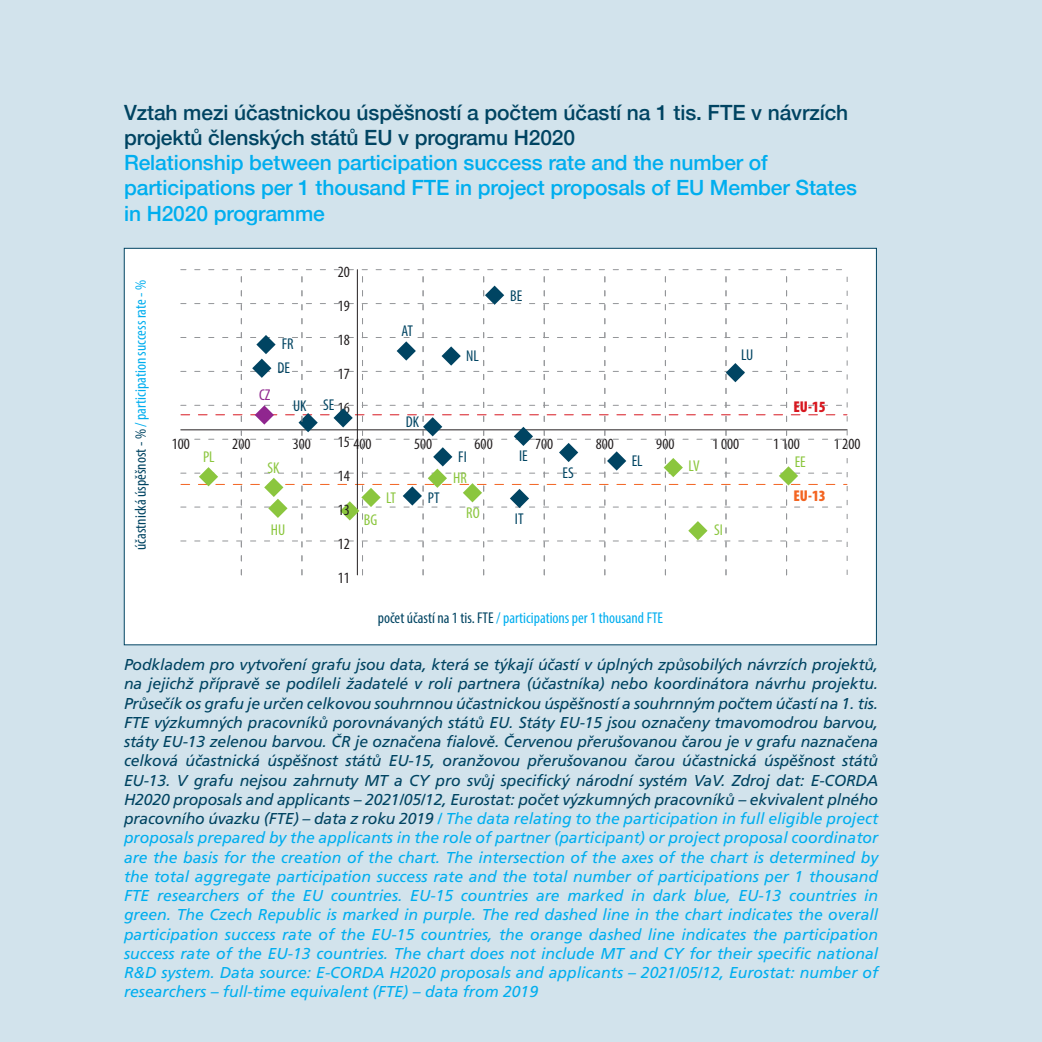
<style>
.page{position:relative;width:1042px;height:1042px;background:#d2e3ec}
.page>*{position:absolute;margin:0;border:0;box-sizing:border-box;transform-origin:0 0}
.t1{font:500 21px/25.2px "Helvetica Neue";letter-spacing:-.005em;color:#00aeef}
.t2{font:500 21px/25.2px "Helvetica Neue";letter-spacing:-.005em;color:#004462}
.t3{font:italic 15.75px/19.2px "Frutiger CE";color:#00aeef;text-align:justify}
.t4{font:condensed 15.75px "Myriad Pro";color:#00aeef}
.t5{font:condensed 15.75px "Myriad Pro";color:#231f20}
.t6{font:condensed 15.75px/23.4px "Myriad Pro";color:#004462}
.t7{font:condensed 15.75px "Myriad Pro";color:#8bc63e}
.t8{font:900 condensed 15.75px "Myriad Pro";color:#d7171f}
.t9{font:900 condensed 15.75px "Myriad Pro";color:#f36421}
.t10{font:condensed 15.75px "Myriad Pro";color:#90268f}
.s1{color:#004462}
</style>
<div class="page">
<div style="left:124px;top:248px;width:752px;height:397px;background:#fff"></div>
<svg style="left:181px;top:269px;width:667px;height:306px"></svg>
<hr style="left:1041px;top:0;width:1px;height:1042px;background:#004462">
<h1 class="t2" style="left:124px;top:98px;width:726px">Vztah mezi účastnickou úspěšností a počtem účastí na 1 tis. FTE v návrzích projektů členských států EU v programu H2020</h1>
<h1 class="t1" style="left:124px;top:148px;width:734px">Relationship between participation success rate and the number of participations per 1 thousand FTE in project proposals of EU Member States in H2020 programme</h1>
<p class="t4" style="left:131px;top:550px;width:271px;rotate:-90deg"><span class="s1">účastnická úspěšnost - %</span> / participation success rate - %</p>
<p class="t5" style="left:338px;top:262px;width:14px">20</p>
<p class="t5" style="left:338px;top:296px;width:14px">19</p>
<p class="t10" style="left:259px;top:386px;width:13px">CZ</p>
<p class="t6" style="left:277px;top:332px;width:18px">FR<br>DE</p>
<p class="t5" style="left:338px;top:330px;width:14px">18</p>
<p class="t5" style="left:338px;top:364px;width:14px">17</p>
<p class="t6" style="left:293px;top:393px;width:43px">UK SE</p>
<p class="t5" style="left:338px;top:398px;width:14px">16</p>
<p class="t6" style="left:401px;top:319px;width:13px">AT</p>
<p class="t6" style="left:406px;top:410px;width:15px">DK</p>
<p class="t6" style="left:466px;top:344px;width:14px">NL</p>
<p class="t6" style="left:510px;top:284px;width:14px">BE</p>
<p class="t6" style="left:741px;top:343px;width:14px">LU</p>
<p class="t8" style="left:793px;top:396px;width:34px">EU-15</p>
<p class="t5" style="left:338px;top:432px;width:14px">15</p>
<p class="t5" style="left:172px;top:434px;width:20px">100</p>
<p class="t5" style="left:232px;top:434px;width:20px">200</p>
<p class="t5" style="left:293px;top:434px;width:20px">300</p>
<p class="t5" style="left:353px;top:434px;width:20px">400</p>
<p class="t5" style="left:414px;top:434px;width:20px">500</p>
<p class="t5" style="left:474px;top:434px;width:20px">600</p>
<p class="t5" style="left:535px;top:434px;width:20px">700</p>
<p class="t5" style="left:596px;top:434px;width:20px">800</p>
<p class="t5" style="left:656px;top:434px;width:20px">900</p>
<p class="t5" style="left:712px;top:434px;width:28px">1 000</p>
<p class="t5" style="left:773px;top:434px;width:28px">1 100</p>
<p class="t5" style="left:834px;top:434px;width:28px">1 200</p>
<p class="t6" style="left:458px;top:444px;width:10px">FI</p>
<p class="t6" style="left:519px;top:444px;width:10px">IE</p>
<p class="t7" style="left:203px;top:447px;width:13px">PL</p>
<p class="t6" style="left:632px;top:448px;width:12px">EL</p>
<p class="t7" style="left:795px;top:452px;width:13px">EE</p>
<p class="t7" style="left:688px;top:456px;width:13px">LV</p>
<p class="t7" style="left:267px;top:458px;width:14px">SK</p>
<p class="t6" style="left:562px;top:461px;width:13px">ES</p>
<p class="t5" style="left:338px;top:466px;width:14px">14</p>
<p class="t7" style="left:453px;top:468px;width:15px">HR</p>
<p class="t7" style="left:271px;top:520px;width:16px">HU</p>
<p class="t5" style="left:338px;top:500px;width:14px">13</p>
<p class="t5" style="left:338px;top:534px;width:14px">12</p>
<p class="t5" style="left:338px;top:568px;width:14px">11</p>
<p class="t7" style="left:364px;top:510px;width:15px">BG</p>
<p class="t7" style="left:386px;top:488px;width:11px">LT</p>
<p class="t6" style="left:428px;top:486px;width:13px">PT</p>
<p class="t7" style="left:466px;top:503px;width:15px">RO</p>
<p class="t6" style="left:515px;top:507px;width:10px">IT</p>
<p class="t4" style="left:378px;top:609px;width:287px"><span class="s1">počet účastí na 1 tis. FTE</span> / participations per 1 thousand FTE</p>
<p class="t7" style="left:714px;top:520px;width:10px">SI</p>
<p class="t9" style="left:793px;top:486px;width:34px">EU-13</p>
<p class="t3" style="left:124px;top:655px;width:756px"><span class="s1">Podkladem pro vytvoření grafu jsou data, která se týkají účastí v úplných způsobilých návrzích projektů, na jejichž přípravě se podíleli žadatelé v roli partnera (účastníka) nebo koordinátora návrhu projektu.<br>Průsečík os grafu je určen celkovou souhrnnou účastnickou úspěšností a souhrnným počtem účastí na 1. tis.<br>FTE výzkumných pracovníků porovnávaných států EU. Státy EU-15 jsou označeny tmavomodrou barvou, státy EU-13 zelenou barvou. ČR je označena fialově. Červenou přerušovanou čarou je v grafu naznačena celková účastnická úspěšnost států EU-15, oranžovou přerušovanou čarou účastnická úspěšnost států EU-13. V grafu nejsou zahrnuty MT a CY pro svůj specifický národní systém VaV. Zdroj dat: E-CORDA H2020 proposals and applicants – 2021/05/12, Eurostat: počet výzkumných pracovníků – ekvivalent plného pracovního úvazku (FTE) – data z roku 2019</span> / The data relating to the participation in full eligible project proposals prepared by the applicants in the role of partner (participant) or project proposal coordinator are the basis for the creation of the chart. The intersection of the axes of the chart is determined by the total aggregate participation success rate and the total number of participations per 1 thousand FTE researchers of the EU countries. EU-15 countries are marked in dark blue, EU-13 countries in green. The Czech Republic is marked in purple. The red dashed line in the chart indicates the overall participation success rate of the EU-15 countries, the orange dashed line indicates the participation success rate of the EU-13 countries. The chart does not include MT and CY for their specific national R&amp;D system. Data source: E-CORDA H2020 proposals and applicants – 2021/05/12, Eurostat: number of researchers – full-time equivalent (FTE) – data from 2019</p>
</div>
